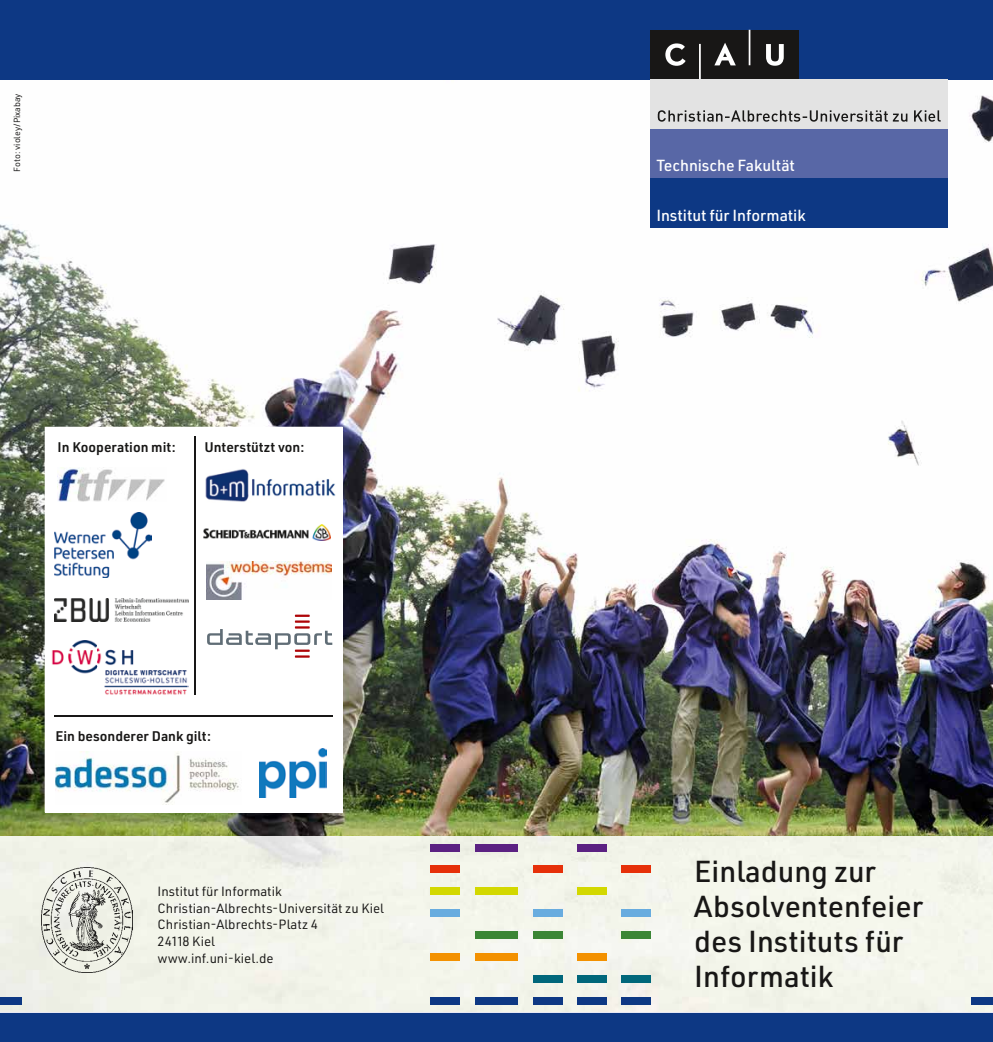
<style>
.page{position:relative;width:993px;height:1042px;background:#fff}
.page>*{position:absolute;margin:0;border:0;box-sizing:border-box;transform-origin:0 0}
.t1{font:500 29.75px/35px "URWDIN";color:#181716}
.t2{font:500 15.75px "URWDIN";letter-spacing:-.005em;color:#fff}
.t3{font:600 13.65px "URWDIN";color:#181716}
.t4{font:13.12px/16.6px "URWDIN";color:#181716}
.t5{font:8.75px "URWDIN";color:#181716}
</style>
<div class="page">
<img style="left:0;top:79px;width:992px;height:933px">
<div style="left:0;top:0;width:992px;height:79px;background:#0d3884"></div>
<div style="left:0;top:1012px;width:992px;height:30px;background:#0d3884"></div>
<div style="left:650px;top:129px;width:297px;height:50px;background:#5867a6"></div>
<div style="left:650px;top:30px;width:149px;height:49px;background:#181716"></div>
<svg style="left:665px;top:43px;width:20px;height:23px"></svg>
<svg style="left:714px;top:43px;width:21px;height:22px"></svg>
<svg style="left:766px;top:44px;width:17px;height:22px"></svg>
<hr style="left:698px;top:44px;width:2px;height:35px;background:#fff">
<hr style="left:748px;top:30px;width:2px;height:35px;background:#fff">
<div style="left:650px;top:79px;width:297px;height:50px;background:#e3e3e3"></div>
<svg style="left:657px;top:110px;width:283px;height:12px"></svg>
<div style="left:650px;top:179px;width:297px;height:49px;background:#0d3884"></div>
<div style="left:620px;top:866px;width:30px;height:7px;background:#e63009"></div>
<div style="left:620px;top:910px;width:30px;height:7px;background:#68acdf"></div>
<div style="left:620px;top:931px;width:30px;height:8px;background:#3b8635"></div>
<div style="left:620px;top:975px;width:30px;height:8px;background:#00677b"></div>
<div style="left:620px;top:997px;width:30px;height:8px;background:#0d3884"></div>
<div style="left:576px;top:844px;width:30px;height:7px;background:#5b2182"></div>
<div style="left:576px;top:888px;width:30px;height:7px;background:#d3d800"></div>
<div style="left:576px;top:953px;width:30px;height:8px;background:#f39100"></div>
<div style="left:576px;top:975px;width:30px;height:8px;background:#00677b"></div>
<div style="left:576px;top:997px;width:30px;height:8px;background:#0d3884"></div>
<div style="left:533px;top:866px;width:29px;height:7px;background:#e63009"></div>
<div style="left:533px;top:910px;width:29px;height:7px;background:#68acdf"></div>
<div style="left:533px;top:931px;width:29px;height:8px;background:#3b8635"></div>
<div style="left:533px;top:975px;width:29px;height:8px;background:#00677b"></div>
<div style="left:533px;top:997px;width:29px;height:8px;background:#0d3884"></div>
<div style="left:430px;top:844px;width:30px;height:7px;background:#5b2182"></div>
<div style="left:430px;top:866px;width:30px;height:7px;background:#e63009"></div>
<div style="left:430px;top:888px;width:30px;height:7px;background:#d3d800"></div>
<div style="left:430px;top:910px;width:30px;height:7px;background:#68acdf"></div>
<div style="left:430px;top:953px;width:30px;height:8px;background:#f39100"></div>
<div style="left:430px;top:997px;width:30px;height:8px;background:#0d3884"></div>
<div style="left:496px;top:844px;width:22px;height:7px;background:#5b2182"></div>
<div style="left:496px;top:888px;width:22px;height:7px;background:#d3d800"></div>
<div style="left:496px;top:931px;width:22px;height:8px;background:#3b8635"></div>
<div style="left:496px;top:953px;width:22px;height:8px;background:#f39100"></div>
<div style="left:496px;top:997px;width:22px;height:8px;background:#0d3884"></div>
<div style="left:970px;top:997px;width:22px;height:8px;background:#0d3884"></div>
<div style="left:0;top:997px;width:22px;height:8px;background:#0d3884"></div>
<div style="left:474px;top:844px;width:22px;height:7px;background:#5b2182"></div>
<div style="left:474px;top:888px;width:22px;height:7px;background:#d3d800"></div>
<div style="left:474px;top:931px;width:22px;height:8px;background:#3b8635"></div>
<div style="left:474px;top:953px;width:22px;height:8px;background:#f39100"></div>
<div style="left:474px;top:997px;width:22px;height:8px;background:#0d3884"></div>
<div style="left:45px;top:427px;width:297px;height:385px;background:#fff"></div>
<img style="left:52px;top:640px;width:136px;height:55px">
<img style="left:58px;top:467px;width:107px;height:34px">
<img style="left:54px;top:512px;width:98px;height:66px">
<img style="left:54px;top:599px;width:134px;height:22px">
<img style="left:55px;top:751px;width:184px;height:54px">
<img style="left:259px;top:749px;width:68px;height:48px">
<img style="left:205px;top:469px;width:131px;height:33px">
<img style="left:204px;top:525px;width:126px;height:15px">
<hr style="left:295px;top:620px;width:14px;height:3px;background:#ae0508">
<hr style="left:295px;top:614px;width:14px;height:3px;background:#ae0508">
<hr style="left:295px;top:655px;width:14px;height:3px;background:#ae0508">
<hr style="left:295px;top:649px;width:14px;height:3px;background:#ae0508">
<svg style="left:207px;top:626px;width:125px;height:23px"></svg>
<img style="left:207px;top:561px;width:124px;height:38px">
<hr style="left:55px;top:716px;width:277px;height:1px;background:#181716">
<hr style="left:194px;top:436px;width:1px;height:259px;background:#181716">
<img style="left:42px;top:868px;width:90px;height:105px">
<p class="t5" style="left:11px;top:172px;width:80px;rotate:-90deg">Foto: violey/Pixabay</p>
<p class="t3" style="left:58px;top:438px;width:120px">In Kooperation mit:</p>
<p class="t3" style="left:204px;top:438px;width:101px">Unterstützt von:</p>
<p class="t3" style="left:55px;top:727px;width:157px">Ein besonderer Dank gilt:</p>
<p class="t4" style="left:158px;top:882px;width:228px">Institut für Informatik<br>Christian-Albrechts-Universität zu Kiel<br>Christian-Albrechts-Platz 4<br>24118 Kiel<br>www.inf.uni-kiel.de</p>
<p class="t2" style="left:656px;top:155px;width:140px">Technische Fakultät</p>
<p class="t2" style="left:656px;top:205px;width:151px">Institut für Informatik</p>
<h1 class="t1" style="left:694px;top:853px;width:230px">Einladung zur<br>Absolventenfeier des Instituts für<br>Informatik</h1>
</div>
